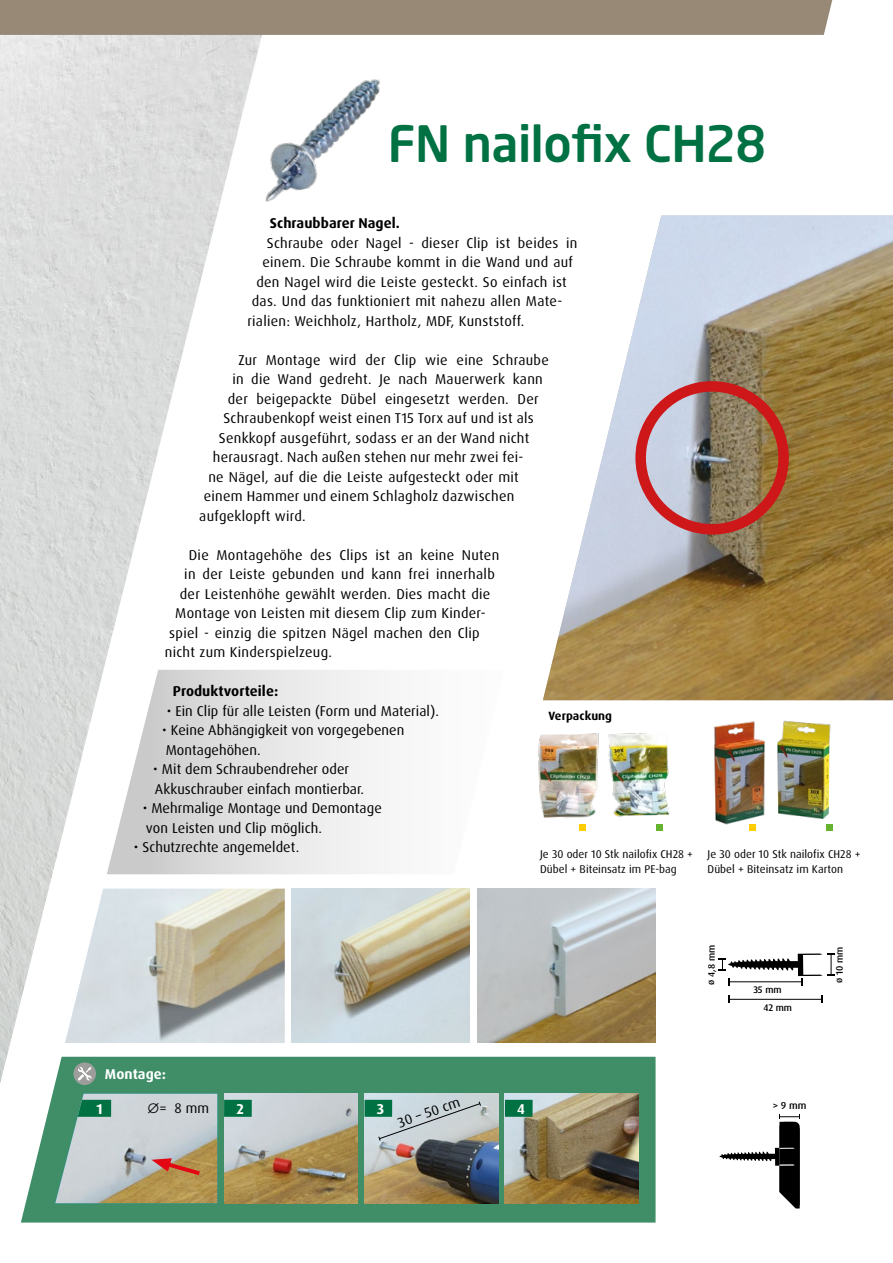
<style>
.page{position:relative;width:893px;height:1263px;background:#fff}
.page>*{position:absolute;margin:0;border:0;box-sizing:border-box;transform-origin:0 0}
.t1{font:500 49.5px "Neo Sans Std";letter-spacing:-.015em;color:#007142}
.t2{font:14.25px/19.5px "Dax Pro";letter-spacing:.02em;color:#000}
.t3{font:700 14.25px "Dax Pro";letter-spacing:.005em;color:#000}
.t4{font:700 14.25px "Dax Pro";letter-spacing:.005em;color:#fff}
.t5{font:13.95px "Dax Pro";color:#000}
.t6{font:700 12px "Dax Pro";letter-spacing:.005em;color:#000}
.t7{font:11.25px/15px "Dax Pro";letter-spacing:.005em;color:#000}
.t8{font:500 10.2px "Dax Pro";color:#000}
.t9{font:500 9.6px/18px "Dax Pro";color:#000}
</style>
<div class="page">
<img style="left:543px;top:215px;width:350px;height:485px">
<div style="left:264px;top:670px;width:114px;height:204px;background:#eee"></div>
<img style="left:0;top:35px;width:264px;height:1048px">
<svg style="left:21px;top:1057px;width:635px;height:165px;background:#519775"></svg>
<div style="left:73px;top:1062px;width:23px;height:23px;background:#9d9d9c;border-radius:50%"></div>
<svg style="left:78px;top:1067px;width:13px;height:13px"></svg>
<img style="left:505px;top:1093px;width:134px;height:110px">
<img style="left:364px;top:1094px;width:134px;height:109px">
<img style="left:224px;top:1094px;width:134px;height:109px">
<div style="left:224px;top:1100px;width:28px;height:17px;background:#007142"></div>
<div style="left:364px;top:1100px;width:28px;height:17px;background:#007142"></div>
<div style="left:505px;top:1100px;width:28px;height:17px;background:#007142"></div>
<svg style="left:55px;top:1094px;width:162px;height:109px;background:#b1b6a6"></svg>
<svg style="left:378px;top:1100px;width:104px;height:42px;background:#b8c6c7"></svg>
<img style="left:65px;top:889px;width:220px;height:154px">
<img style="left:292px;top:889px;width:178px;height:154px">
<img style="left:477px;top:889px;width:179px;height:154px">
<div style="left:635px;top:381px;width:154px;height:153px;border:10px solid #cd1719;border-radius:50%"></div>
<img style="left:226px;top:35px;width:154px;height:191px">
<svg style="left:719px;top:1115px;width:81px;height:94px"></svg>
<hr style="left:729px;top:999px;width:93px;height:1px;background:#000">
<svg style="left:719px;top:953px;width:116px;height:32px"></svg>
<img style="left:538px;top:734px;width:47px;height:84px">
<img style="left:585px;top:733px;width:85px;height:85px">
<img style="left:714px;top:721px;width:47px;height:104px">
<img style="left:761px;top:720px;width:70px;height:99px">
<div style="left:656px;top:824px;width:7px;height:7px;background:#65b32e"></div>
<div style="left:826px;top:824px;width:7px;height:7px;background:#65b32e"></div>
<div style="left:749px;top:824px;width:7px;height:7px;background:#fc0"></div>
<div style="left:579px;top:824px;width:7px;height:7px;background:#fc0"></div>
<div style="left:0;top:0;width:832px;height:35px;background:#978975"></div>
<h1 class="t1" style="left:388px;top:113px;width:380px">FN nailofix CH28</h1>
<p class="t3" style="left:270px;top:214px;width:131px">Schraubbarer Nagel.</p>
<p class="t2" style="left:267px;top:233px;width:312px">Schraube oder Nagel - dieser Clip ist beides in</p>
<p class="t2" style="left:262px;top:252px;width:312px">einem. Die Schraube kommt in die Wand und auf</p>
<p class="t2" style="left:256px;top:272px;width:312px">den Nagel wird die Leiste gesteckt. So einfach ist</p>
<p class="t2" style="left:252px;top:291px;width:312px">das. Und das funktioniert mit nahezu allen Mate-</p>
<p class="t2" style="left:247px;top:311px;width:279px">rialien: Weichholz, Hartholz, MDF, Kunststoff.</p>
<p class="t2" style="left:238px;top:350px;width:312px">Zur Montage wird der Clip wie eine Schraube</p>
<p class="t2" style="left:232px;top:369px;width:312px">in die Wand gedreht. Je nach Mauerwerk kann</p>
<p class="t2" style="left:228px;top:389px;width:312px">der beigepackte Dübel eingesetzt werden. Der</p>
<p class="t2" style="left:223px;top:408px;width:312px">Schraubenkopf weist einen T15 Torx auf und ist als</p>
<p class="t2" style="left:219px;top:428px;width:312px">Senkkopf ausgeführt, sodass er an der Wand nicht</p>
<p class="t2" style="left:213px;top:447px;width:312px">herausragt. Nach außen stehen nur mehr zwei fei-</p>
<p class="t2" style="left:208px;top:467px;width:312px">ne Nägel, auf die die Leiste aufgesteckt oder mit</p>
<p class="t2" style="left:204px;top:486px;width:312px">einem Hammer und einem Schlagholz dazwischen</p>
<p class="t2" style="left:199px;top:506px;width:108px">aufgeklopft wird.</p>
<p class="t2" style="left:189px;top:545px;width:312px">Die Montagehöhe des Clips ist an keine Nuten</p>
<p class="t2" style="left:184px;top:564px;width:312px">in der Leiste gebunden und kann frei innerhalb</p>
<p class="t2" style="left:180px;top:584px;width:312px">der Leistenhöhe gewählt werden. Dies macht die</p>
<p class="t2" style="left:175px;top:603px;width:312px">Montage von Leisten mit diesem Clip zum Kinder-</p>
<p class="t2" style="left:169px;top:623px;width:312px">spiel - einzig die spitzen Nägel machen den Clip</p>
<p class="t2" style="left:165px;top:642px;width:169px">nicht zum Kinderspielzeug.</p>
<p class="t3" style="left:173px;top:682px;width:107px">Produktvorteile:</p>
<p class="t2" style="left:167px;top:701px;width:274px">• Ein Clip für alle Leisten (Form und Material).</p>
<p class="t2" style="left:162px;top:720px;width:244px">• Keine Abhängigkeit von vorgegebenen<br>Montagehöhen.</p>
<p class="t2" style="left:153px;top:759px;width:212px">• Mit dem Schraubendreher oder<br>Akkuschrauber einfach montierbar.</p>
<p class="t2" style="left:143px;top:798px;width:241px">• Mehrmalige Montage und Demontage von Leisten und Clip möglich.</p>
<p class="t2" style="left:134px;top:837px;width:167px">• Schutzrechte angemeldet.</p>
<p class="t6" style="left:549px;top:708px;width:65px">Verpackung</p>
<p class="t7" style="left:540px;top:847px;width:155px">Je 30 oder 10 Stk nailofix CH28 +<br>Dübel + Biteinsatz im PE-bag</p>
<p class="t7" style="left:708px;top:847px;width:155px">Je 30 oder 10 Stk nailofix CH28 +<br>Dübel + Biteinsatz im Karton</p>
<p class="t4" style="left:105px;top:1065px;width:63px">Montage:</p>
<p class="t9" style="left:702px;top:984px;width:41px;rotate:-90deg">ø 4,8 mm</p>
<p class="t9" style="left:830px;top:983px;width:37px;rotate:-90deg">ø 10 mm</p>
<p class="t9" style="left:763px;top:981px;width:30px;text-indent:-10px">35 mm<br>42 mm</p>
<p class="t5" style="left:395px;top:1114px;width:67px;rotate:-19deg">30 – 50 cm</p>
<p class="t8" style="left:773px;top:1099px;width:35px">&gt; 9 mm</p>
<p class="t4" style="left:96px;top:1099px;width:8px">1</p>
<p class="t5" style="left:148px;top:1099px;width:63px">⌀= 8 mm</p>
<p class="t4" style="left:236px;top:1099px;width:9px">2</p>
<p class="t4" style="left:377px;top:1099px;width:9px">3</p>
<p class="t4" style="left:517px;top:1099px;width:9px">4</p>
</div>
